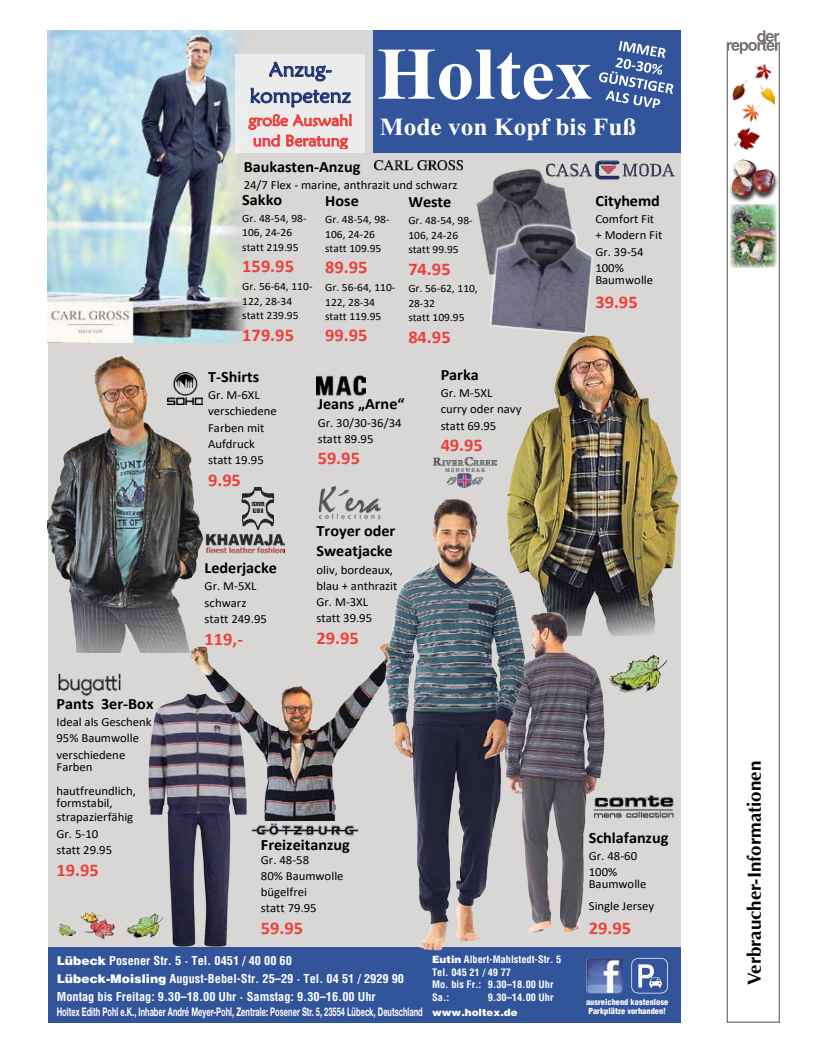
<style>
.page{position:relative;width:819px;height:1053px;background:#fff}
.page>*{position:absolute;margin:0;border:0;box-sizing:border-box;transform-origin:0 0}
.t1{font:700 74.12px "Times New Roman";color:#fff}
.t2{font:700 24.75px "Times New Roman";color:#fff}
.t3{font:20.25px/26.1px "Maiandra GD";color:#1b3072;text-align:center}
.t4{font:700 18.75px "Optima";color:#000}
.t5{font:700 17.88px "Calibri";letter-spacing:.005em;color:#ef3f3b}
.t6{font:700 15.75px/20.8px "Calibri";color:#000}
.t7{font:15.75px/20.4px "Maiandra GD";color:#ef3f3b}
.t8{font:12.38px/16.2px "Calibri";color:#000}
.t9{font:700 condensed 12px/17.8px "Helvetica";color:#fff}
.t10{font:700 11.88px "Helvetica Neue";color:#fff;scale:.63 1}
.t11{font:11.12px/14.8px "Calibri";color:#000}
.t12{font:700 condensed 10px/12.5px "Helvetica";color:#fff}
.t13{font:900 condensed 8.12px/9px "Helvetica";color:#fff}
.t14{font:condensed 8px "Helvetica";color:#fff}
.s1{font-weight:900;font-stretch:normal}
</style>
<div class="page">
<div style="left:48px;top:30px;width:632px;height:923px;background:#d8d7d6"></div>
<img style="left:48px;top:30px;width:198px;height:312px">
<div style="left:48px;top:947px;width:632px;height:75px;background:#31549a"></div>
<svg style="left:631px;top:957px;width:37px;height:36px"></svg>
<div style="left:632px;top:958px;width:35px;height:34px;background:#31549a;border-radius:6px"></div>
<svg style="left:638px;top:964px;width:23px;height:23px"></svg>
<img style="left:586px;top:958px;width:36px;height:35px">
<img style="left:316px;top:375px;width:49px;height:21px">
<img style="left:434px;top:457px;width:58px;height:30px">
<img style="left:318px;top:486px;width:58px;height:34px">
<img style="left:220px;top:534px;width:64px;height:19px">
<img style="left:253px;top:823px;width:106px;height:12px">
<img style="left:58px;top:673px;width:63px;height:23px">
<div style="left:235px;top:54px;width:130px;height:99px;background:#edecec"></div>
<svg style="left:250px;top:62px;width:101px;height:46px"></svg>
<svg style="left:248px;top:114px;width:104px;height:35px"></svg>
<img style="left:375px;top:160px;width:87px;height:11px">
<div style="left:373px;top:30px;width:307px;height:122px;background:#31549a"></div>
<svg style="left:599px;top:41px;width:74px;height:67px"></svg>
<img style="left:144px;top:694px;width:109px;height:253px">
<img style="left:187px;top:652px;width:189px;height:168px">
<img style="left:48px;top:355px;width:172px;height:297px">
<img style="left:476px;top:169px;width:94px;height:87px">
<img style="left:486px;top:216px;width:107px;height:110px">
<img style="left:492px;top:321px;width:187px;height:314px">
<img style="left:534px;top:594px;width:81px;height:339px">
<img style="left:80px;top:912px;width:35px;height:26px">
<img style="left:544px;top:160px;width:131px;height:19px">
<img style="left:241px;top:487px;width:33px;height:43px">
<img style="left:376px;top:495px;width:158px;height:456px">
<img style="left:587px;top:782px;width:87px;height:42px">
<img style="left:607px;top:654px;width:60px;height:39px">
<svg style="left:726px;top:54px;width:53px;height:968px"></svg>
<svg style="left:726px;top:30px;width:53px;height:24px"></svg>
<img style="left:730px;top:204px;width:46px;height:64px">
<div style="left:729px;top:159px;width:49px;height:45px;background:#000;opacity:.75"></div>
<img style="left:732px;top:159px;width:42px;height:37px">
<img style="left:732px;top:64px;width:42px;height:87px">
<p class="t1" style="left:377px;top:33px;width:217px">Holtex</p>
<p class="t2" style="left:379px;top:112px;width:258px">Mode von Kopf bis Fuß</p>
<p class="t3" style="left:250px;top:56px;width:103px">Anzug&shy;kompetenz</p>
<p class="t7" style="left:248px;top:110px;width:106px">große Auswahl und Beratung</p>
<p class="t6" style="left:244px;top:156px;width:118px">Baukasten-Anzug</p>
<p class="t8" style="left:244px;top:176px;width:215px">24/7 Flex - marine, anthrazit und schwarz</p>
<p class="t6" style="left:56px;top:692px;width:98px">Pants 3er-Box</p>
<p class="t8" style="left:56px;top:713px;width:97px">Ideal als Geschenk<br>95% Baumwolle verschiedene</p>
<p class="t8" style="left:56px;top:754px;width:81px;line-height:24.1px">Farben hautfreundlich,</p>
<p class="t8" style="left:56px;top:796px;width:78px;line-height:14px">formstabil, strapazierfähig</p>
<p class="t8" style="left:56px;top:825px;width:57px">Gr. 5-10 statt 29.95</p>
<p class="t5" style="left:56px;top:857px;width:44px">19.95</p>
<p class="t6" style="left:242px;top:189px;width:41px">Sakko</p>
<p class="t11" style="left:242px;top:210px;width:66px">Gr. 48-54, 98-<br>106, 24-26 statt 219.95</p>
<p class="t5" style="left:242px;top:254px;width:53px">159.95</p>
<p class="t11" style="left:242px;top:278px;width:72px">Gr. 56-64, 110-<br>122, 28-34 statt 239.95</p>
<p class="t5" style="left:242px;top:322px;width:53px">179.95</p>
<p class="t6" style="left:325px;top:190px;width:35px">Hose</p>
<p class="t11" style="left:325px;top:211px;width:66px">Gr. 48-54, 98-<br>106, 24-26 statt 109.95</p>
<p class="t5" style="left:325px;top:255px;width:44px">89.95</p>
<p class="t11" style="left:325px;top:279px;width:72px">Gr. 56-64, 110-<br>122, 28-34 statt 119.95</p>
<p class="t5" style="left:325px;top:323px;width:44px">99.95</p>
<p class="t6" style="left:408px;top:192px;width:45px">Weste</p>
<p class="t11" style="left:408px;top:212px;width:66px">Gr. 48-54, 98-<br>106, 24-26 statt 99.95</p>
<p class="t5" style="left:408px;top:256px;width:44px">74.95</p>
<p class="t11" style="left:408px;top:280px;width:71px">Gr. 56-62, 110,<br>28-32<br>statt 109.95</p>
<p class="t5" style="left:408px;top:324px;width:44px">84.95</p>
<p class="t6" style="left:208px;top:366px;width:53px">T-Shirts</p>
<p class="t8" style="left:208px;top:386px;width:70px">Gr. M-6XL verschiedene<br>Farben mit<br>Aufdruck statt 19.95</p>
<p class="t5" style="left:208px;top:467px;width:34px">9.95</p>
<p class="t6" style="left:205px;top:557px;width:74px">Lederjacke</p>
<p class="t8" style="left:205px;top:577px;width:64px">Gr. M-5XL schwarz statt 249.95</p>
<p class="t5" style="left:205px;top:626px;width:40px">119,-</p>
<p class="t6" style="left:318px;top:393px;width:88px">Jeans „Arne“</p>
<p class="t8" style="left:318px;top:414px;width:85px">Gr. 30/30-36/34 statt 89.95</p>
<p class="t5" style="left:318px;top:446px;width:44px">59.95</p>
<p class="t6" style="left:316px;top:519px;width:80px">Troyer oder<br>Sweatjacke</p>
<p class="t8" style="left:316px;top:561px;width:82px">oliv, bordeaux, blau + anthrazit<br>Gr. M-3XL<br>statt 39.95</p>
<p class="t5" style="left:316px;top:625px;width:44px">29.95</p>
<p class="t6" style="left:440px;top:364px;width:40px">Parka</p>
<p class="t8" style="left:440px;top:384px;width:82px">Gr. M-5XL curry oder navy statt 69.95</p>
<p class="t5" style="left:440px;top:432px;width:44px">49.95</p>
<p class="t6" style="left:261px;top:834px;width:90px">Freizeitanzug</p>
<p class="t8" style="left:261px;top:851px;width:84px;line-height:15.9px">Gr. 48-58<br>80% Baumwolle bügelfrei<br>statt 79.95</p>
<p class="t5" style="left:261px;top:915px;width:44px">59.95</p>
<p class="t6" style="left:595px;top:190px;width:66px">Cityhemd</p>
<p class="t8" style="left:595px;top:210px;width:68px">Comfort Fit + Modern Fit<br>Gr. 39-54<br>100%</p>
<p class="t8" style="left:595px;top:272px;width:59px">Baumwolle</p>
<p class="t5" style="left:595px;top:289px;width:44px">39.95</p>
<p class="t6" style="left:588px;top:826px;width:81px">Schlafanzug</p>
<p class="t8" style="left:588px;top:847px;width:50px">Gr. 48-60<br>100%</p>
<p class="t8" style="left:588px;top:873px;width:67px;line-height:21.9px">Baumwolle<br>Single Jersey</p>
<p class="t5" style="left:588px;top:915px;width:44px">29.95</p>
<p class="t9" style="left:57px;top:951px;width:349px"><span class="s1">Lübeck</span> Posener Str. 5 · Tel. 0451 / 40 00 60<br><span class="s1">Lübeck-Moisling</span> August-Bebel-Str. 25–29 · Tel. 04 51 / 2929 90<br>Montag bis Freitag: 9.30–18.00 Uhr · Samstag: 9.30–16.00 Uhr</p>
<p class="t14" style="left:57px;top:1007px;width:335px">Holtex Edith Pohl e.K., Inhaber André Meyer-Pohl, Zentrale: Posener Str. 5, 23554 Lübeck, Deutschland</p>
<p class="t10" style="left:57px;top:1004px;width:582px">Holtex Edith Pohl e.K., Inhaber André Meyer-Pohl, Zentrale: Posener Str. 5, 23554 Lübeck, Deutschland</p>
<p class="t12" style="left:432px;top:953px;width:131px"><span class="s1">Eutin</span> Albert-Mahlstedt-Str. 5<br>Tel. 045 21 / 49 77<br>Mo. bis Fr.: 9.30–18.00 Uhr<br>Sa.:</p>
<p class="t12" style="left:432px;top:989px;width:123px;line-height:14.8px;text-indent:56px">9.30–14.00 Uhr <span class="s1">www.holtex.de</span></p>
<p class="t13" style="left:586px;top:996px;width:84px">ausreichend kostenlose<br>Parkplätze vorhanden!</p>
<p class="t4" style="left:743px;top:985px;width:226px;rotate:-90deg">Verbraucher-Informationen</p>
</div>
